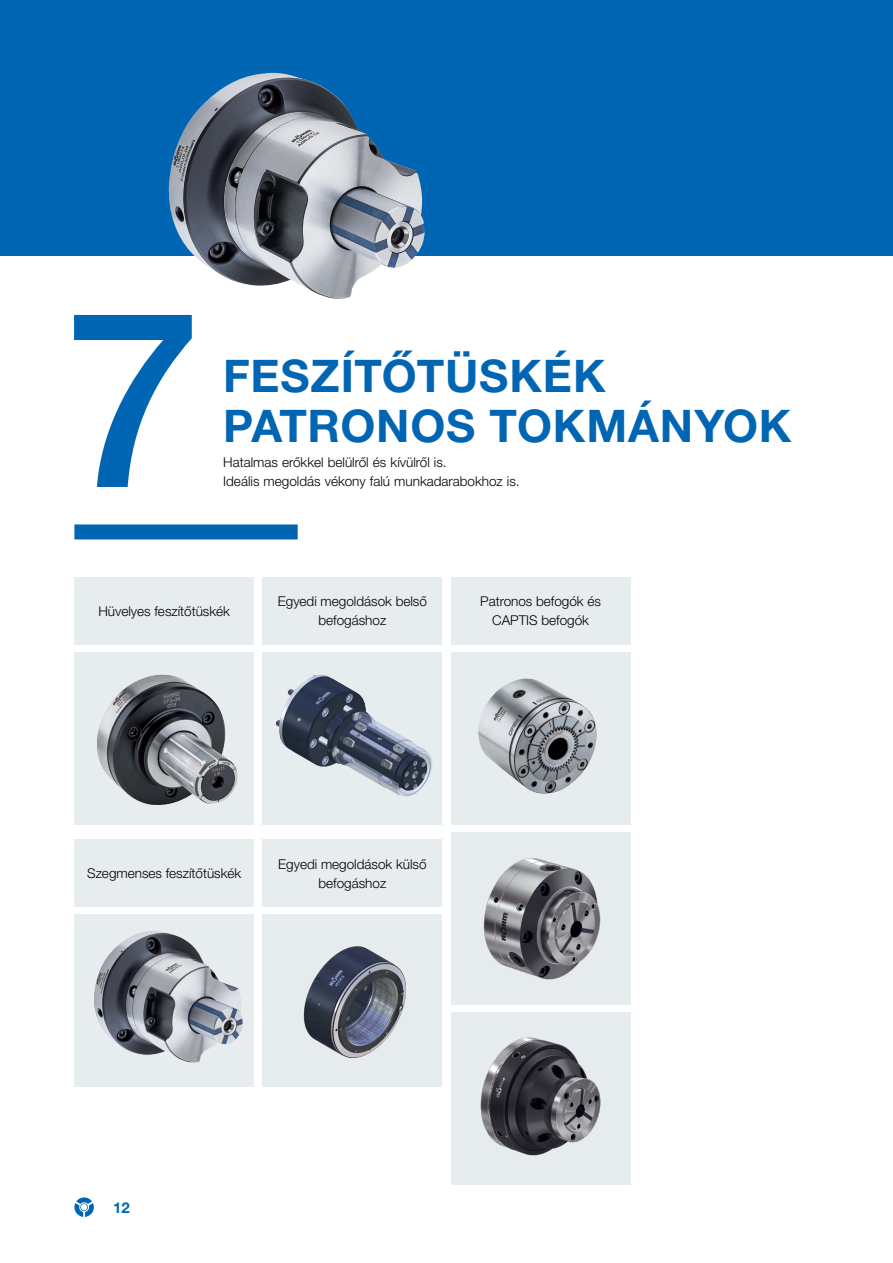
<style>
.page{position:relative;width:893px;height:1263px;background:#fff}
.page>*{position:absolute;margin:0;border:0;box-sizing:border-box;transform-origin:0 0}
.t1{font:500 245.7px "Helvetica Neue LT Pro";color:#0066b3}
.t2{font:700 45px/49.5px "Helvetica Neue LT Pro";letter-spacing:.015em;color:#0066b3}
.t3{font:700 15px "Helvetica Neue LT Pro";color:#0066b3}
.t4{font:300 13.5px/18.9px "Helvetica Neue LT Pro";color:#000;text-align:center}
</style>
<div class="page">
<svg style="left:74px;top:1197px;width:20px;height:20px"></svg>
<div style="left:451px;top:652px;width:179px;height:172px;background:#e7ecef"></div>
<div style="left:451px;top:832px;width:179px;height:172px;background:#e7ecef"></div>
<div style="left:451px;top:1012px;width:179px;height:172px;background:#e7ecef"></div>
<div style="left:451px;top:577px;width:179px;height:67px;background:#e7ecef"></div>
<div style="left:74px;top:652px;width:180px;height:172px;background:#e7ecef"></div>
<svg style="left:263px;top:652px;width:179px;height:172px;fill:#e7ecef"></svg>
<div style="left:74px;top:914px;width:180px;height:173px;background:#e7ecef"></div>
<div style="left:263px;top:914px;width:179px;height:173px;background:#e7ecef"></div>
<div style="left:74px;top:577px;width:180px;height:67px;background:#e7ecef"></div>
<div style="left:263px;top:577px;width:179px;height:67px;background:#e7ecef"></div>
<div style="left:74px;top:839px;width:180px;height:68px;background:#e7ecef"></div>
<div style="left:263px;top:839px;width:179px;height:68px;background:#e7ecef"></div>
<div style="left:0;top:0;width:893px;height:255px;background:#0066b3"></div>
<img style="left:97px;top:674px;width:141px;height:131px">
<img style="left:94px;top:931px;width:149px;height:131px">
<img style="left:289px;top:675px;width:34px;height:16px">
<img style="left:303px;top:946px;width:103px;height:112px">
<img style="left:167px;top:73px;width:258px;height:226px">
<img style="left:478px;top:678px;width:119px;height:116px">
<img style="left:483px;top:858px;width:118px;height:122px">
<img style="left:480px;top:1037px;width:121px;height:119px">
<div style="left:74px;top:524px;width:224px;height:15px;background:#0066b3"></div>
<h1 class="t1" style="left:65px;top:253px;width:138px">7</h1>
<h2 class="t2" style="left:223px;top:351px;width:570px">FESZÍTŐTÜSKÉK<br>PATRONOS TOKMÁNYOK</h2>
<p class="t4" style="left:223px;top:453px;width:298px;text-align:left">Hatalmas erőkkel belülről és kívülről is.<br>Ideális megoldás vékony falú munkadarabokhoz is.</p>
<p class="t4" style="left:98px;top:601px;width:133px">Hüvelyes feszítőtüskék</p>
<p class="t4" style="left:278px;top:592px;width:151px">Egyedi megoldások belső befogáshoz</p>
<p class="t4" style="left:480px;top:591px;width:122px">Patronos befogók és<br>CAPTIS befogók</p>
<p class="t4" style="left:87px;top:863px;width:156px">Szegmenses feszítőtüskék</p>
<p class="t4" style="left:278px;top:854px;width:150px">Egyedi megoldások külső befogáshoz</p>
<p class="t3" style="left:113px;top:1198px;width:18px">12</p>
</div>
